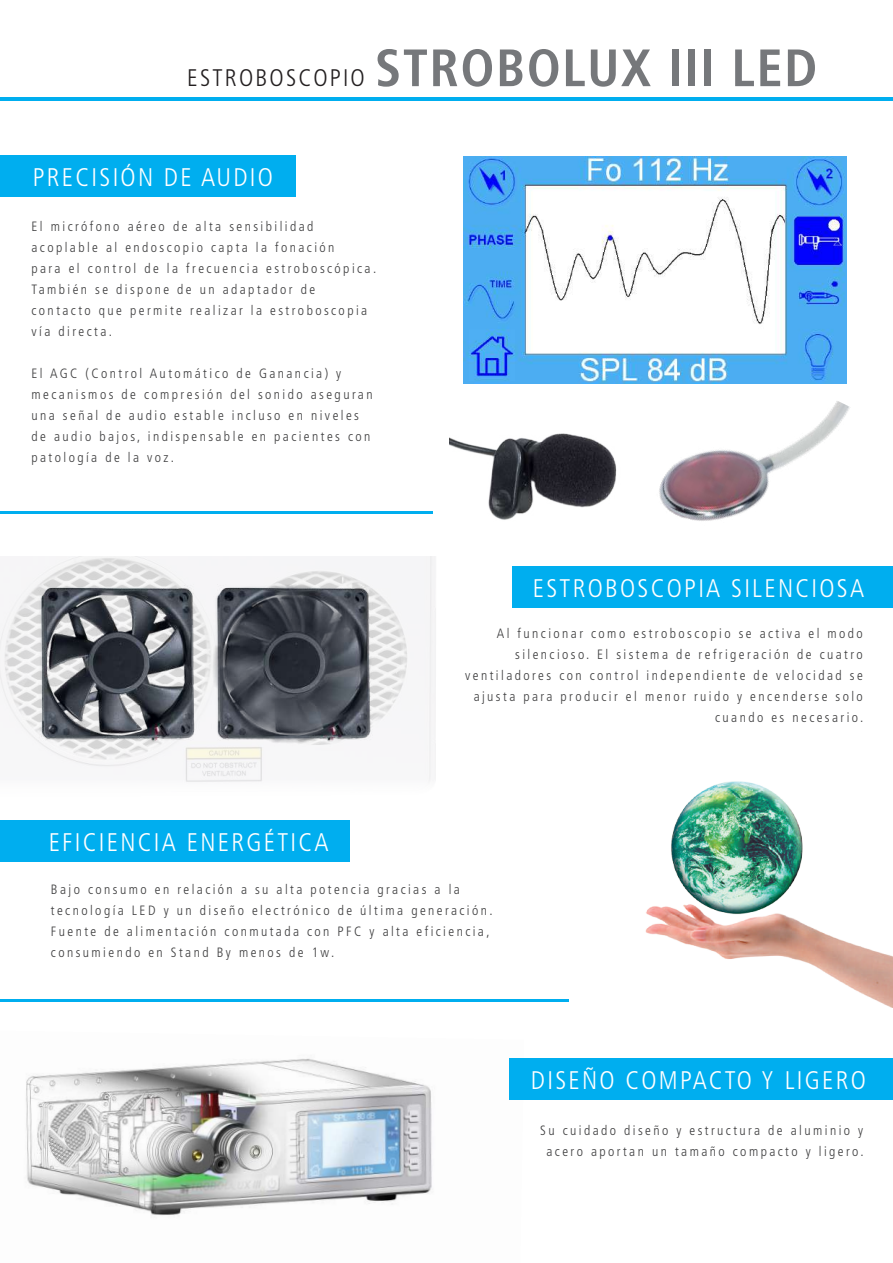
<style>
.page{position:relative;width:893px;height:1263px;background:#fff}
.page>*{position:absolute;margin:0;border:0;box-sizing:border-box;transform-origin:0 0}
.t1{font:700 condensed 52.5px "Frutiger LT Std";letter-spacing:.03em;color:#76787b}
.t2{font:300 condensed 25.5px "Frutiger LT Std";letter-spacing:.09em;color:#fff}
.t3{font:300 condensed 13.5px/21px "Frutiger LT Std";letter-spacing:.18em;color:#3e3e3f}
.s1{font-weight:300;font-size:24px;color:#231f20}
</style>
<div class="page">
<div style="left:512px;top:566px;width:381px;height:41px;background:#00aeef"></div>
<div style="left:0;top:820px;width:350px;height:41px;background:#00aeef"></div>
<div style="left:0;top:156px;width:296px;height:41px;background:#00aeef"></div>
<img style="left:645px;top:781px;width:248px;height:227px">
<img style="left:69px;top:556px;width:367px;height:226px">
<img style="left:463px;top:157px;width:383px;height:226px">
<img style="left:450px;top:433px;width:167px;height:87px">
<img style="left:0;top:556px;width:388px;height:204px">
<img style="left:26px;top:1058px;width:498px;height:158px">
<img style="left:621px;top:335px;width:229px;height:186px">
<hr style="left:0;top:97px;width:893px;height:4px;background:#00aeef">
<div style="left:509px;top:1058px;width:384px;height:41px;background:#00aeef"></div>
<hr style="left:0;top:511px;width:432px;height:3px;background:#00aeef">
<hr style="left:0;top:999px;width:568px;height:2px;background:#00aeef">
<h1 class="t1" style="left:187px;top:37px;width:632px"><span class="s1">ESTROBOSCOPIO</span> STROBOLUX III LED</h1>
<h2 class="t2" style="left:33px;top:163px;width:242px">PRECISIÓN DE AUDIO</h2>
<p class="t3" style="left:32px;top:216px;width:346px">El micrófono aéreo de alta sensibilidad acoplable al endoscopio capta la fonación<br>para el control de la frecuencia estroboscópica.<br>También se dispone de un adaptador de contacto que permite realizar la estroboscopia vía directa.</p>
<p class="t3" style="left:32px;top:363px;width:343px">El AGC (Control Automático de Ganancia) y mecanismos de compresión del sonido aseguran una señal de audio estable incluso en niveles de audio bajos, indispensable en pacientes con patología de la voz.</p>
<h2 class="t2" style="left:49px;top:827px;width:282px">EFICIENCIA ENERGÉTICA</h2>
<h2 class="t2" style="left:533px;top:573px;width:333px">ESTROBOSCOPIA SILENCIOSA</h2>
<p class="t3" style="left:465px;top:623px;width:400px;text-align:right">Al funcionar como estroboscopio se activa el modo silencioso. El sistema de refrigeración de cuatro ventiladores con control independiente de velocidad se ajusta para producir el menor ruido y encenderse solo cuando es necesario.</p>
<p class="t3" style="left:51px;top:879px;width:443px">Bajo consumo en relación a su alta potencia gracias a la tecnología LED y un diseño electrónico de última generación.<br>Fuente de alimentación conmutada con PFC y alta eficiencia, consumiendo en Stand By menos de 1w.</p>
<h2 class="t2" style="left:531px;top:1065px;width:337px">DISEÑO COMPACTO Y LIGERO</h2>
<p class="t3" style="left:540px;top:1120px;width:325px;text-align:center">Su cuidado diseño y estructura de aluminio y acero aportan un tamaño compacto y ligero.</p>
</div>
